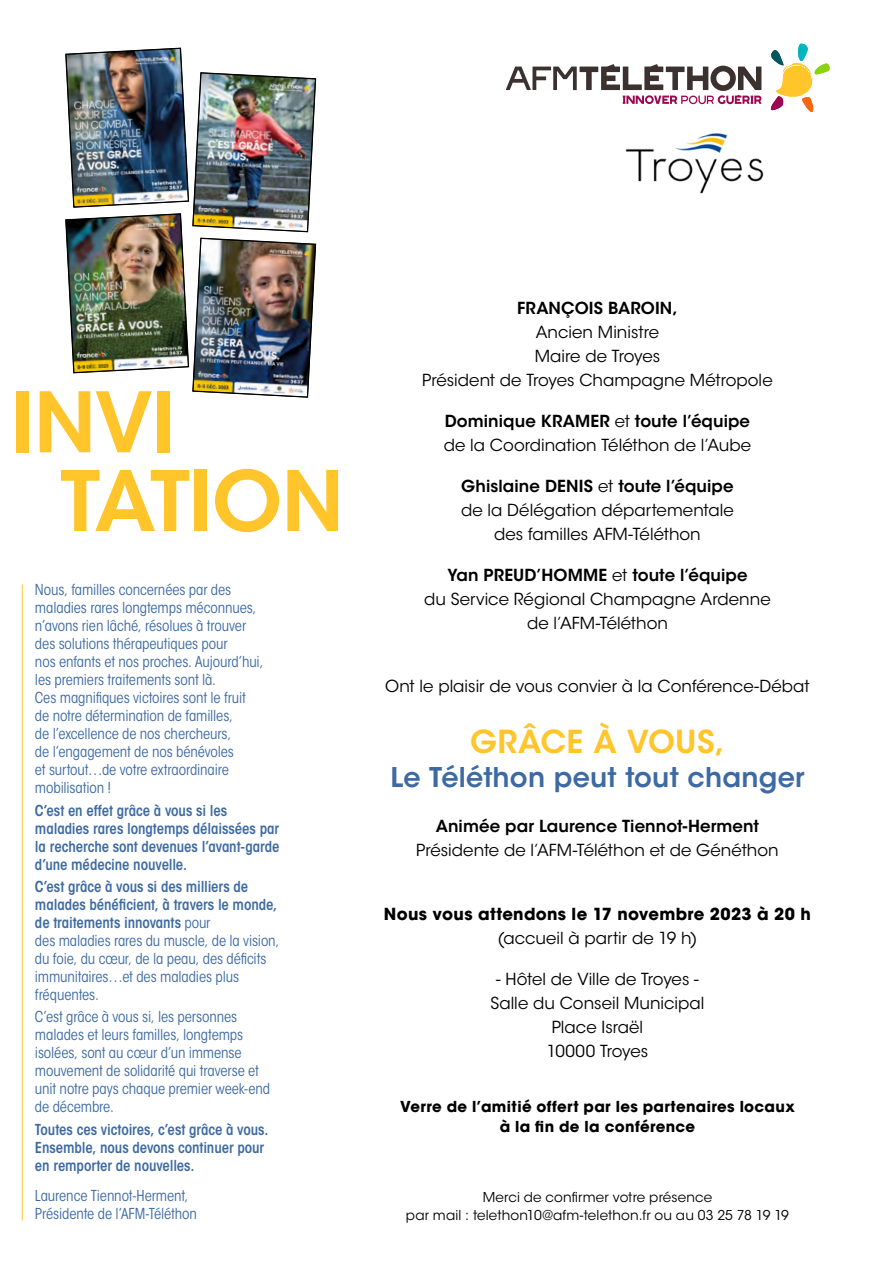
<style>
.page{position:relative;width:893px;height:1263px;background:#fff}
.page>*{position:absolute;margin:0;border:0;box-sizing:border-box;transform-origin:0 0}
.t1{font:600 82.5px/78.8px "ITC Avant Garde Std";letter-spacing:-.015em;color:#ffc52b}
.t2{font:600 31.5px "ITC Avant Garde Std";letter-spacing:.01em;color:#ffc52b}
.t3{font:600 27px "ITC Avant Garde Std";letter-spacing:.01em;color:#3d6aa3}
.t4{font:16.5px/24px "ITC Avant Garde Std";color:#000;text-align:center}
.t5{font:600 16.5px "ITC Avant Garde Std";letter-spacing:.005em;color:#000}
.t6{font:700 16.5px "ITC Avant Garde Std";letter-spacing:.02em;color:#000}
.t7{font:condensed 15px/18px "ITC Avant Garde Std";letter-spacing:-.005em;color:#3d6aa3}
.t8{font:600 condensed 15px/18px "ITC Avant Garde Std";letter-spacing:-.005em;color:#3d6aa3}
.t9{font:700 15px/19.5px "ITC Avant Garde Std";letter-spacing:.025em;color:#000;text-align:center}
.t10{font:13.5px/18px "ITC Avant Garde Std";letter-spacing:.01em;color:#000;text-align:center}
.s1{font-weight:600}
</style>
<div class="page">
<svg style="left:506px;top:64px;width:255px;height:40px"></svg>
<svg style="left:770px;top:43px;width:60px;height:70px"></svg>
<img style="left:626px;top:133px;width:138px;height:61px">
<img style="left:66px;top:48px;width:250px;height:349px">
<hr style="left:22px;top:584px;width:1px;height:636px;background:#ffc52b">
<p class="t5" style="left:517px;top:297px;width:162px">FRANÇOIS BAROIN,</p>
<p class="t4" style="left:422px;top:320px;width:352px">Ancien Ministre<br>Maire de Troyes<br>Président de Troyes Champagne Métropole</p>
<p class="t4" style="left:444px;top:409px;width:309px;text-align:left"><span class="s1">Dominique KRAMER</span> et <span class="s1">toute l’équipe </span>de la Coordination Téléthon de l’Aube</p>
<p class="t4" style="left:461px;top:474px;width:274px"><span class="s1">Ghislaine DENIS</span> et <span class="s1">toute l’équipe </span>de la Délégation départementale des familles AFM-Téléthon</p>
<p class="t4" style="left:424px;top:563px;width:348px"><span class="s1">Yan PREUD’HOMME</span> et <span class="s1">toute l’équipe<br></span>du Service Régional Champagne Ardenne de l’AFM-Téléthon</p>
<h1 class="t1" style="left:60px;top:383px;width:285px;text-indent:-50px">INVI<br>TATION</h1>
<p class="t7" style="left:35px;top:581px;width:230px">Nous, familles concernées par des maladies rares longtemps méconnues, n’avons rien lâché, résolues à trouver des solutions thérapeutiques pour<br>nos enfants et nos proches. Aujourd’hui, les premiers traitements sont là.<br>Ces magnifiques victoires sont le fruit de notre détermination de familles,<br>de l’excellence de nos chercheurs,<br>de l’engagement de nos bénévoles<br>et surtout…de votre extraordinaire mobilisation !</p>
<p class="t8" style="left:35px;top:801px;width:246px">C’est en effet grâce à vous si les maladies rares longtemps délaissées par la recherche sont devenues l’avant-garde d’une médecine nouvelle.</p>
<p class="t7" style="left:35px;top:878px;width:246px"><span class="s1">C’est grâce à vous si des milliers de malades bénéficient, à travers le monde, de traitements innovants</span> pour<br>des maladies rares du muscle, de la vision, du foie, du cœur, de la peau, des déficits immunitaires…et des maladies plus fréquentes.</p>
<p class="t7" style="left:35px;top:1008px;width:237px">C’est grâce à vous si, les personnes malades et leurs familles, longtemps isolées, sont au cœur d’un immense mouvement de solidarité qui traverse et unit notre pays chaque premier week-end de décembre.</p>
<p class="t8" style="left:35px;top:1120px;width:235px">Toutes ces victoires, c’est grâce à vous.<br>Ensemble, nous devons continuer pour en remporter de nouvelles.</p>
<p class="t7" style="left:35px;top:1187px;width:164px">Laurence Tiennot-Herment,<br>Présidente de l’AFM-Téléthon</p>
<p class="t10" style="left:406px;top:1188px;width:385px">Merci de confirmer votre présence<br>par mail : telethon10@afm-telethon.fr ou au 03 25 78 19 19</p>
<p class="t4" style="left:385px;top:674px;width:426px">Ont le plaisir de vous convier à la Conférence-Débat</p>
<h2 class="t2" style="left:470px;top:721px;width:256px">GRÂCE À VOUS,</h2>
<h3 class="t3" style="left:390px;top:760px;width:416px">Le Téléthon peut tout changer</h3>
<p class="t5" style="left:436px;top:816px;width:325px">Animée par Laurence Tiennot-Herment</p>
<p class="t4" style="left:416px;top:838px;width:364px">Présidente de l’AFM-Téléthon et de Généthon</p>
<p class="t6" style="left:384px;top:903px;width:428px">Nous vous attendons le 17 novembre 2023 à 20 h</p>
<p class="t4" style="left:497px;top:926px;width:201px">(accueil à partir de 19 h)</p>
<p class="t4" style="left:490px;top:967px;width:216px">- Hôtel de Ville de Troyes -<br>Salle du Conseil Municipal<br>Place Israël<br>10000 Troyes</p>
<p class="t9" style="left:400px;top:1097px;width:396px">Verre de l’amitié offert par les partenaires locaux à la fin de la conférence</p>
</div>
